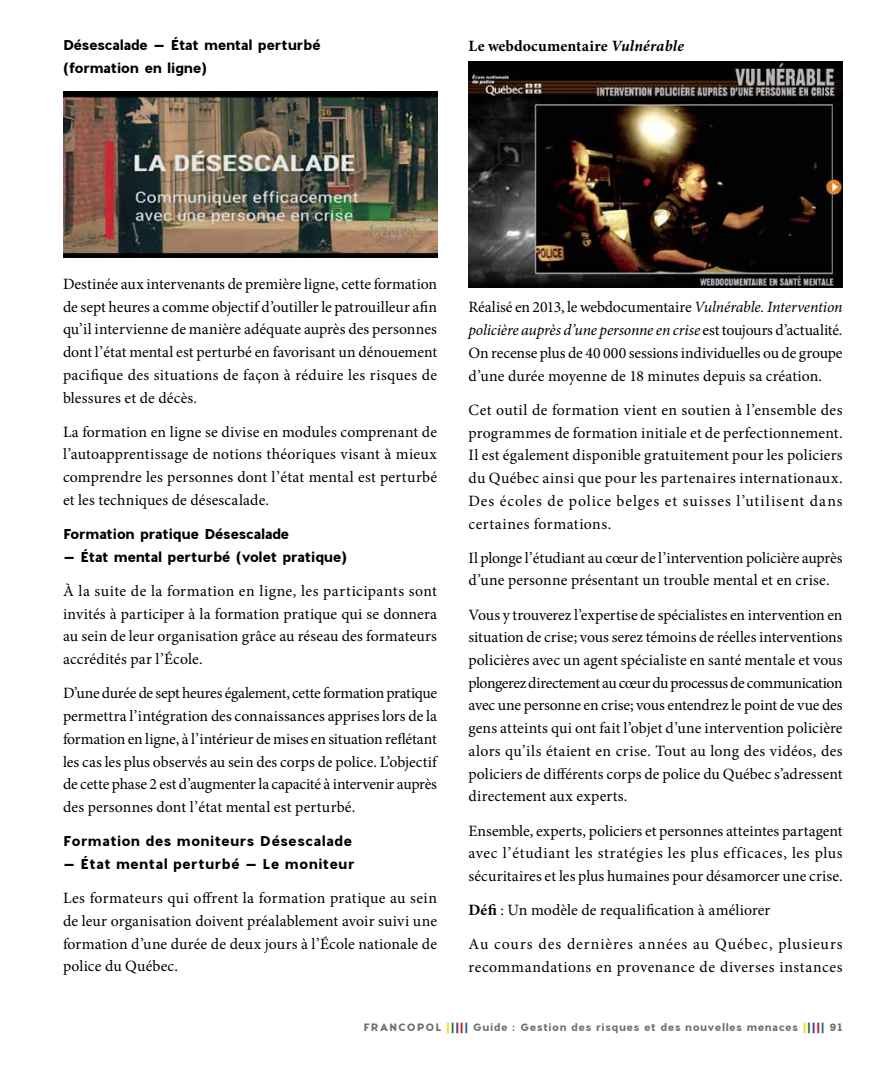
<style>
.page{position:relative;width:882px;height:1071px;background:#fff}
.page>*{position:absolute;margin:0;border:0;box-sizing:border-box;transform-origin:0 0}
.t1{font:15.75px/22.8px "Minion Pro";letter-spacing:.01em;color:#000;text-align:justify}
.t2{font:15.75px/34.1px "Minion Pro";letter-spacing:.045em;color:#000}
.t3{font:15.75px "Minion Pro";letter-spacing:.035em;color:#000}
.t4{font:700 15.75px "Minion Pro";letter-spacing:.01em;color:#000}
.t5{font:700 14px/22.8px "Charlevoix";letter-spacing:-.01em;color:#000}
.t6{font:700 14px "Charlevoix";letter-spacing:.025em;color:#000}
.t7{font:700 10.5px "Charlevoix";letter-spacing:.06em;color:#706f6f}
.s1{font-style:italic}
.s2{font-weight:700}
.s3{color:#ffd500}
.s4{color:#138036}
.s5{color:#702381}
.s6{color:#d01417}
.s7{color:#1868af}
</style>
<div class="page">
<img style="left:63px;top:92px;width:374px;height:166px">
<img style="left:469px;top:62px;width:374px;height:226px">
<p class="t5" style="left:63px;top:34px;width:259px">Désescalade – État mental perturbé (formation en ligne)</p>
<p class="t4" style="left:469px;top:35px;width:217px">Le webdocumentaire <span class="s1">Vulnérable</span></p>
<p class="t1" style="left:63px;top:272px;width:376px">Destinée aux intervenants de première ligne, cette formation de sept heures a comme objectif d’outiller le patrouilleur afin qu’il intervienne de manière adéquate auprès des personnes dont l’état mental est perturbé en favorisant un dénouement pacifique des situations de façon à réduire les risques de blessures et de décès.</p>
<p class="t1" style="left:63px;top:420px;width:376px">La formation en ligne se divise en modules comprenant de l’autoapprentissage de notions théoriques visant à mieux comprendre les personnes dont l’état mental est perturbé et les techniques de désescalade.</p>
<p class="t5" style="left:63px;top:523px;width:228px">Formation pratique Désescalade</p>
<p class="t5" style="left:63px;top:546px;width:286px">– État mental perturbé (volet pratique)</p>
<p class="t1" style="left:63px;top:580px;width:376px">À la suite de la formation en ligne, les participants sont invités à participer à la formation pratique qui se donnera au sein de leur organisation grâce au réseau des formateurs accrédités par l’École.</p>
<p class="t1" style="left:63px;top:682px;width:376px">D’une durée de sept heures également, cette formation pratique permettra l’intégration des connaissances apprises lors de la formation en ligne, à l’intérieur de mises en situation reflétant les cas les plus observés au sein des corps de police. L’objectif de cette phase 2 est d’augmenter la capacité à intervenir auprès des personnes dont l’état mental est perturbé.</p>
<p class="t6" style="left:63px;top:833px;width:291px">Formation des moniteurs Désescalade</p>
<p class="t6" style="left:63px;top:856px;width:293px">– État mental perturbé – Le moniteur</p>
<p class="t1" style="left:63px;top:887px;width:376px">Les formateurs qui offrent la formation pratique au sein de leur organisation doivent préalablement avoir suivi une formation d’une durée de deux jours à l’École nationale de police du Québec.</p>
<p class="t1" style="left:469px;top:296px;width:376px">Réalisé en 2013, le webdocumentaire <span class="s1">Vulnérable. Intervention policière auprès d’une personne en crise</span> est toujours d’actualité.<br>On recense plus de 40 000 sessions individuelles ou de groupe d’une durée moyenne de 18 minutes depuis sa création.</p>
<p class="t1" style="left:469px;top:398px;width:376px">Cet outil de formation vient en soutien à l’ensemble des programmes de formation initiale et de perfectionnement.<br>Il est également disponible gratuitement pour les policiers du Québec ainsi que pour les partenaires internationaux.<br>Des écoles de police belges et suisses l’utilisent dans certaines formations.</p>
<p class="t1" style="left:469px;top:546px;width:376px">Il plonge l’étudiant au cœur de l’intervention policière auprès d’une personne présentant un trouble mental et en crise.</p>
<p class="t1" style="left:469px;top:603px;width:376px">Vous y trouverez l’expertise de spécialistes en intervention en situation de crise; vous serez témoins de réelles interventions policières avec un agent spécialiste en santé mentale et vous plongerez directement au cœur du processus de communication avec une personne en crise; vous entendrez le point de vue des gens atteints qui ont fait l’objet d’une intervention policière alors qu’ils étaient en crise. Tout au long des vidéos, des policiers de différents corps de police du Québec s’adressent directement aux experts.</p>
<p class="t1" style="left:469px;top:819px;width:376px">Ensemble, experts, policiers et personnes atteintes partagent avec l’étudiant les stratégies les plus efficaces, les plus sécuritaires et les plus humaines pour désamorcer une crise.</p>
<p class="t2" style="left:469px;top:893px;width:376px"><span class="s2">Défi</span> : Un modèle de requalification à améliorer<br>Au cours des dernières années au Québec, plusieurs</p>
<p class="t3" style="left:469px;top:956px;width:376px">recommandations en provenance de diverses instances</p>
<p class="t7" style="left:364px;top:1021px;width:480px">FRANCOPOL <span class="s3">|</span><span class="s4">|</span><span class="s5">|</span><span class="s6">|</span><span class="s7">|</span> Guide : Gestion des risques et des nouvelles menaces <span class="s3">|</span><span class="s4">|</span><span class="s5">|</span><span class="s6">|</span><span class="s7">|</span> 91</p>
</div>
